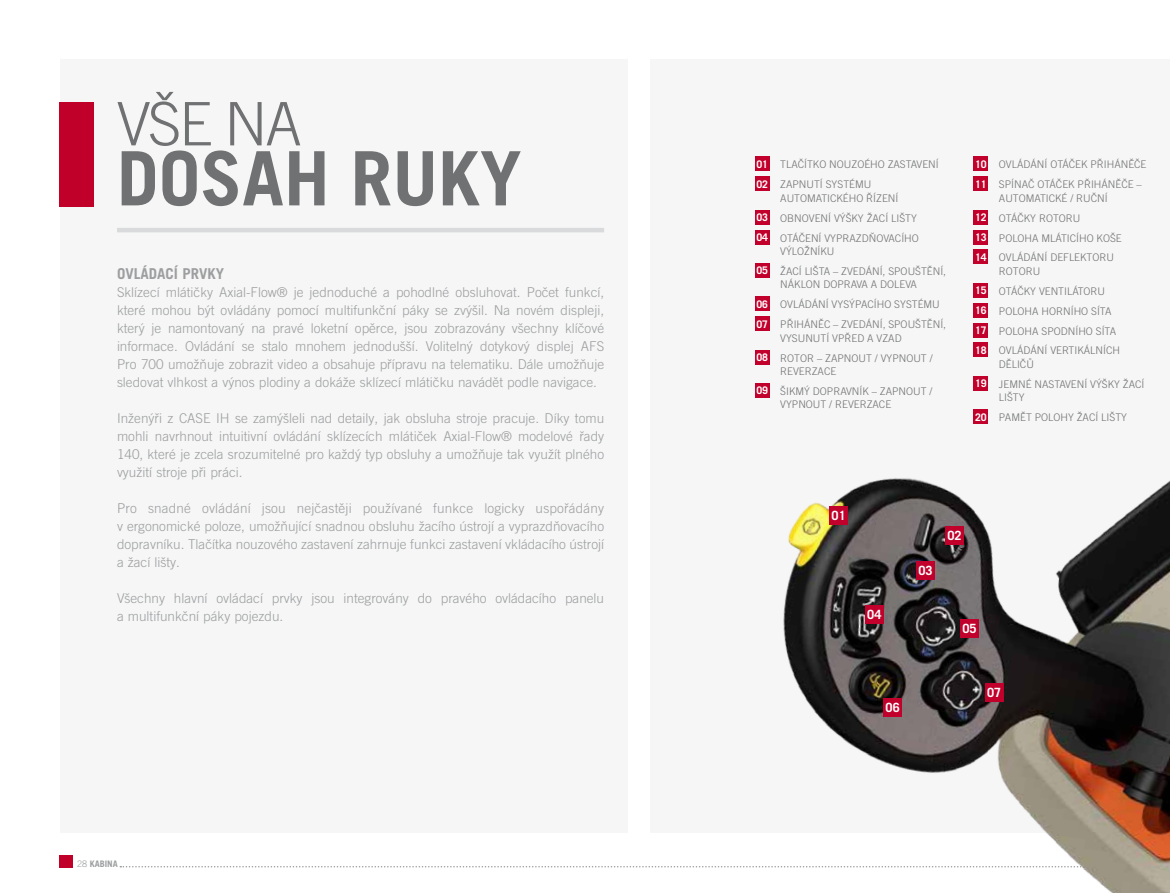
<style>
.page{position:relative;width:1170px;height:893px;background:#fff}
.page>*{position:absolute;margin:0;border:0;box-sizing:border-box;transform-origin:0 0}
.t1{font:700 75px "Trade Gothic LT Pro";color:#707172}
.t2{font:300 60px "Trade Gothic LT Pro";color:#707172}
.t3{font:700 15px "Trade Gothic LT Pro";color:#9c9e9f}
.t4{font:300 13.5px/18px "Trade Gothic LT Pro";color:#9c9e9f;text-align:justify}
.t5{font:700 12.75px "Trade Gothic LT Std";color:#fff}
.t6{font:300 10.5px/20px "Trade Gothic LT Pro";color:#707172}
.t7{font:700 9px "Trade Gothic LT Pro";color:#9c9e9f}
.s1{font-weight:300}
.s2{font-family:"Trade Gothic LT Std";font-weight:700;color:#fff}
</style>
<div class="page">
<div style="left:60px;top:855px;width:13px;height:12px;background:#c1002a"></div>
<div style="left:60px;top:60px;width:567px;height:773px;background:#f6f6f6"></div>
<hr style="left:117px;top:228px;width:487px;height:4px;background:#d9dadb">
<div style="left:60px;top:102px;width:34px;height:104px;background:#c1002a"></div>
<svg style="left:120px;top:866px;width:530px;height:1px"></svg>
<img style="left:651px;top:156px;width:518px;height:737px">
<div style="left:829px;top:506px;width:18px;height:18px;background:#c1002b"></div>
<div style="left:945px;top:526px;width:18px;height:18px;background:#c1002b"></div>
<div style="left:916px;top:561px;width:18px;height:18px;background:#c1002b"></div>
<div style="left:865px;top:605px;width:18px;height:18px;background:#c1002b"></div>
<div style="left:960px;top:620px;width:18px;height:18px;background:#c1002b"></div>
<div style="left:883px;top:699px;width:18px;height:18px;background:#c1002b"></div>
<div style="left:985px;top:683px;width:18px;height:18px;background:#c1002b"></div>
<div style="left:754px;top:156px;width:15px;height:15px;background:#c1002b"></div>
<div style="left:754px;top:176px;width:15px;height:15px;background:#c1002b"></div>
<div style="left:754px;top:210px;width:15px;height:15px;background:#c1002b"></div>
<div style="left:754px;top:230px;width:15px;height:15px;background:#c1002b"></div>
<div style="left:754px;top:263px;width:15px;height:15px;background:#c1002b"></div>
<div style="left:754px;top:296px;width:15px;height:15px;background:#c1002b"></div>
<div style="left:754px;top:316px;width:15px;height:15px;background:#c1002b"></div>
<div style="left:754px;top:350px;width:15px;height:15px;background:#c1002b"></div>
<div style="left:754px;top:383px;width:15px;height:15px;background:#c1002b"></div>
<div style="left:973px;top:156px;width:15px;height:15px;background:#c1002b"></div>
<div style="left:973px;top:176px;width:15px;height:15px;background:#c1002b"></div>
<div style="left:973px;top:210px;width:15px;height:15px;background:#c1002b"></div>
<div style="left:973px;top:230px;width:15px;height:15px;background:#c1002b"></div>
<div style="left:973px;top:250px;width:15px;height:14px;background:#c1002b"></div>
<div style="left:973px;top:283px;width:15px;height:15px;background:#c1002b"></div>
<div style="left:973px;top:303px;width:15px;height:15px;background:#c1002b"></div>
<div style="left:973px;top:323px;width:15px;height:15px;background:#c1002b"></div>
<div style="left:973px;top:343px;width:15px;height:14px;background:#c1002b"></div>
<div style="left:973px;top:376px;width:15px;height:15px;background:#c1002b"></div>
<div style="left:973px;top:409px;width:15px;height:15px;background:#c1002b"></div>
<h2 class="t2" style="left:117px;top:88px;width:186px">VŠE NA</h2>
<h1 class="t1" style="left:117px;top:133px;width:406px">DOSAH RUKY</h1>
<p class="t3" style="left:117px;top:264px;width:109px">OVLÁDACÍ PRVKY</p>
<p class="t4" style="left:117px;top:283px;width:488px">Sklízecí mlátičky Axial-Flow® je jednoduché a pohodlné obsluhovat. Počet funkcí, které mohou být ovládány pomocí multifunkční páky se zvýšil. Na novém displeji, který je namontovaný na pravé loketní opěrce, jsou zobrazovány všechny klíčové informace. Ovládání se stalo mnohem jednodušší. Volitelný dotykový displej AFS Pro 700 umožňuje zobrazit video a obsahuje přípravu na telematiku. Dále umožňuje sledovat vlhkost a výnos plodiny a dokáže sklízecí mlátičku navádět podle navigace.</p>
<p class="t4" style="left:117px;top:409px;width:488px">Inženýři z CASE IH se zamýšleli nad detaily, jak obsluha stroje pracuje. Díky tomu mohli navrhnout intuitivní ovládání sklízecích mlátiček Axial-Flow® modelové řady 140, které je zcela srozumitelné pro každý typ obsluhy a umožňuje tak využít plného využití stroje při práci.</p>
<p class="t4" style="left:117px;top:499px;width:488px">Pro snadné ovládání jsou nejčastěji používané funkce logicky uspořádány v ergonomické poloze, umožňující snadnou obsluhu žacího ústrojí a vyprazdňovacího dopravníku. Tlačítka nouzového zastavení zahrnuje funkci zastavení vkládacího ústrojí a žací lišty.</p>
<p class="t4" style="left:117px;top:589px;width:488px">Všechny hlavní ovládací prvky jsou integrovány do pravého ovládacího panelu a multifunkční páky pojezdu.</p>
<p class="t7" style="left:77px;top:859px;width:42px"><span class="s1">28</span> KABINA</p>
<p class="t6" style="left:756px;top:155px;width:184px"><span class="s2">01</span> TLAČÍTKO NOUZOÉHO ZASTAVENÍ<br><span class="s2">02</span> ZAPNUTÍ SYSTÉMU</p>
<p class="t6" style="left:756px;top:188px;width:164px;text-align:center">AUTOMATICKÉHO ŘÍZENÍ<br><span class="s2">03</span> OBNOVENÍ VÝŠKY ŽACÍ LIŠTY<br><span class="s2">04</span> OTÁČENÍ VYPRAZDŇOVACÍHO</p>
<p class="t6" style="left:756px;top:241px;width:191px;text-indent:24px">VÝLOŽNÍKU<br><span class="s2">05</span> ŽACÍ LIŠTA – ZVEDÁNÍ, SPOUŠTĚNÍ,</p>
<p class="t6" style="left:756px;top:275px;width:191px;text-indent:24px">NÁKLON DOPRAVA A DOLEVA<br><span class="s2">06</span> OVLÁDÁNÍ VYSÝPACÍHO SYSTÉMU<br><span class="s2">07</span> PŘIHÁNĚC – ZVEDÁNÍ, SPOUŠTĚNÍ,</p>
<p class="t6" style="left:756px;top:328px;width:178px;text-indent:24px">VYSUNUTÍ VPŘED A VZAD<br><span class="s2">08</span> ROTOR – ZAPNOUT / VYPNOUT /</p>
<p class="t6" style="left:756px;top:361px;width:178px;text-indent:24px">REVERZACE<br><span class="s2">09</span> ŠIKMÝ DOPRAVNÍK – ZAPNOUT /</p>
<p class="t6" style="left:780px;top:395px;width:112px">VYPNOUT / REVERZACE</p>
<p class="t6" style="left:974px;top:155px;width:173px"><span class="s2">10</span> OVLÁDÁNÍ OTÁČEK PŘIHÁNĚČE<br><span class="s2">11</span> SPÍNAČ OTÁČEK PŘIHÁNĚČE –</p>
<p class="t6" style="left:974px;top:188px;width:148px;text-indent:24px">AUTOMATICKÉ / RUČNÍ<br><span class="s2">12</span> OTÁČKY ROTORU<br><span class="s2">13</span> POLOHA MLÁTICÍHO KOŠE<br><span class="s2">14</span> OVLÁDÁNÍ DEFLEKTORU</p>
<p class="t6" style="left:974px;top:261px;width:146px;text-indent:24px">ROTORU<br><span class="s2">15</span> OTÁČKY VENTILÁTORU<br><span class="s2">16</span> POLOHA HORNÍHO SÍTA<br><span class="s2">17</span> POLOHA SPODNÍHO SÍTA<br><span class="s2">18</span> OVLÁDÁNÍ VERTIKÁLNÍCH</p>
<p class="t6" style="left:974px;top:354px;width:171px;text-indent:24px">DĚLIČŮ<br><span class="s2">19</span> JEMNÉ NASTAVENÍ VÝŠKY ŽACÍ</p>
<p class="t6" style="left:974px;top:388px;width:153px;text-indent:24px">LIŠTY<br><span class="s2">20</span> PAMĚT POLOHY ŽACÍ LIŠTY</p>
<p class="t5" style="left:831px;top:508px;width:16px">01</p>
<p class="t5" style="left:867px;top:606px;width:16px">04</p>
<p class="t5" style="left:918px;top:563px;width:16px">03</p>
<p class="t5" style="left:947px;top:527px;width:16px">02</p>
<p class="t5" style="left:885px;top:700px;width:16px">06</p>
<p class="t5" style="left:962px;top:621px;width:16px">05</p>
<p class="t5" style="left:986px;top:685px;width:16px">07</p>
</div>
